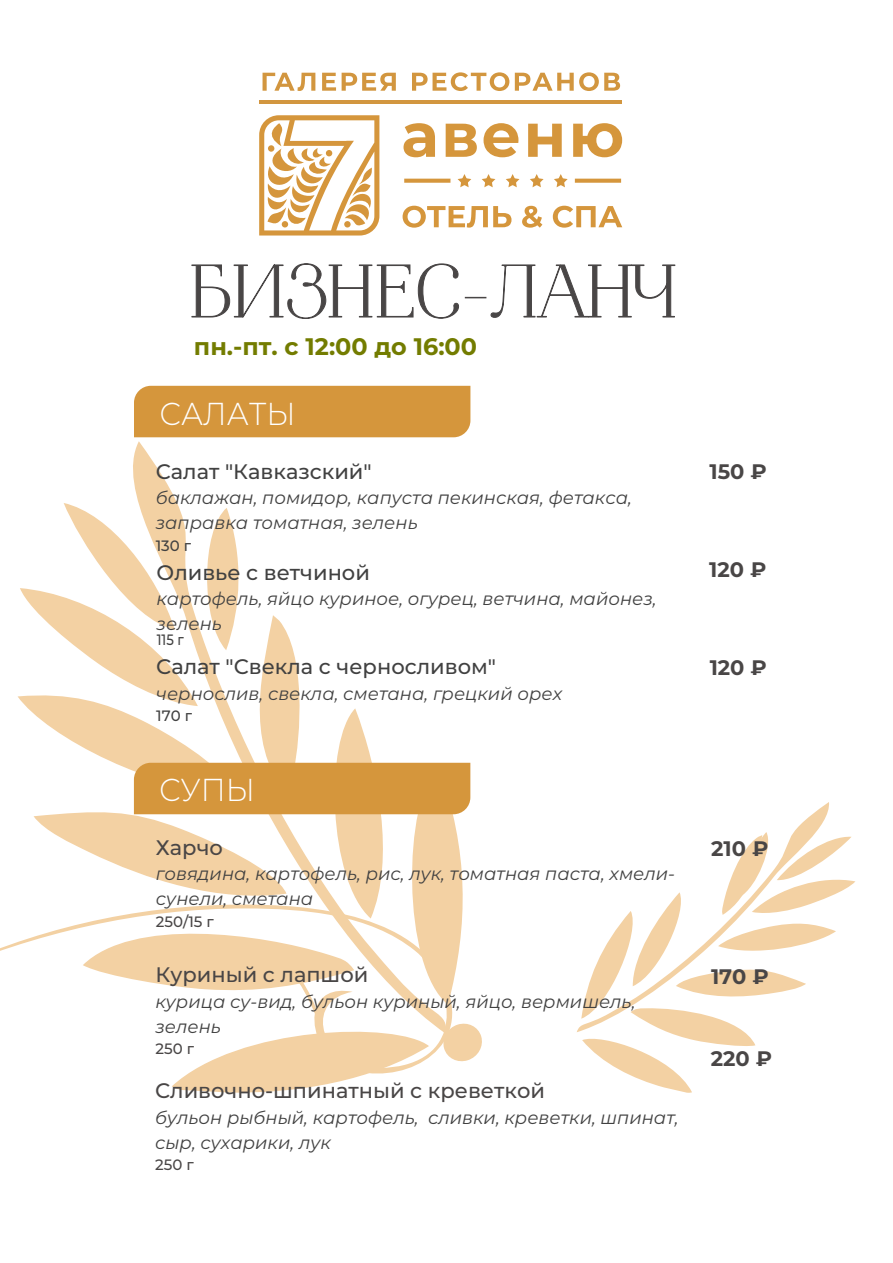
<style>
.page{position:relative;width:893px;height:1263px;background:#fff}
.page>*{position:absolute;margin:0;border:0;box-sizing:border-box;transform-origin:0 0}
.t1{font:300 31.65px "Montserrat";color:#fff;scale:.95 1}
.t2{font:700 23.85px "Montserrat";color:#737c00}
.t3{font:500 21px "Montserrat";color:#414141}
.t4{font:500 21px "Montserrat";color:#494646}
.t5{font:700 21px "Montserrat";color:#494646}
.t6{font:italic 18px/24.8px "Montserrat";color:#414141}
.t7{font:500 15px "Montserrat";color:#494646}
.t8{font:500 15px "Montserrat";color:#414141}
.t9{font:500 15px "Montserrat";color:#414141;scale:.87 1}
</style>
<div class="page">
<svg style="left:173px;top:1087px;width:137px;height:6px"></svg>
<svg style="left:133px;top:441px;width:44px;height:62px;fill:#f3d1a3"></svg>
<svg style="left:577px;top:802px;width:252px;height:230px"></svg>
<svg style="left:0;top:942px;width:453px;height:145px"></svg>
<svg style="left:441px;top:1021px;width:41px;height:42px"></svg>
<svg style="left:18px;top:503px;width:452px;height:502px"></svg>
<div style="left:134px;top:386px;width:336px;height:51px;background:#d5963c"></div>
<svg style="left:192px;top:263px;width:483px;height:56px"></svg>
<svg style="left:403px;top:123px;width:219px;height:105px"></svg>
<svg style="left:259px;top:115px;width:120px;height:121px"></svg>
<hr style="left:259px;top:100px;width:363px;height:4px;background:#d2963f">
<svg style="left:263px;top:73px;width:52px;height:18px"></svg>
<svg style="left:322px;top:73px;width:14px;height:18px"></svg>
<svg style="left:342px;top:73px;width:54px;height:18px"></svg>
<svg style="left:412px;top:72px;width:97px;height:19px"></svg>
<svg style="left:515px;top:72px;width:105px;height:19px"></svg>
<svg style="left:581px;top:832px;width:274px;height:261px"></svg>
<h2 class="t2" style="left:194px;top:332px;width:285px">пн.-пт. с 12:00 до 16:00</h2>
<h1 class="t1" style="left:160px;top:394px;width:145px">САЛАТЫ</h1>
<p class="t3" style="left:156px;top:458px;width:217px">Салат "Кавказский"</p>
<p class="t6" style="left:156px;top:486px;width:478px">баклажан, помидор, капуста пекинская, фетакса, заправка томатная, зелень</p>
<p class="t8" style="left:156px;top:536px;width:37px">130 г</p>
<p class="t3" style="left:157px;top:559px;width:215px">Оливье с ветчиной</p>
<p class="t6" style="left:157px;top:587px;width:502px">картофель, яйцо куриное, огурец, ветчина, майонез, зелень</p>
<p class="t9" style="left:157px;top:631px;width:33px">115 г</p>
<p class="t3" style="left:156px;top:654px;width:341px">Салат "Свекла с черносливом"</p>
<p class="t6" style="left:156px;top:681px;width:407px">чернослив, свекла, сметана, грецкий орех</p>
<p class="t8" style="left:156px;top:707px;width:37px">170 г</p>
<h1 class="t1" style="left:159px;top:770px;width:103px">СУПЫ</h1>
<p class="t4" style="left:156px;top:834px;width:69px">Харчо</p>
<p class="t6" style="left:156px;top:861px;width:521px">говядина, картофель, рис, лук, томатная паста, хмели&shy;сунели, сметана</p>
<p class="t7" style="left:156px;top:912px;width:60px">250/15 г</p>
<p class="t4" style="left:155px;top:962px;width:214px">Куриный с лапшой</p>
<p class="t6" style="left:155px;top:989px;width:482px">курица су-вид, бульон куриный, яйцо, вермишель, зелень</p>
<p class="t7" style="left:155px;top:1039px;width:40px">250 г</p>
<p class="t4" style="left:155px;top:1078px;width:391px">Сливочно-шпинатный с креветкой</p>
<p class="t6" style="left:155px;top:1105px;width:525px">бульон рыбный, картофель, сливки, креветки, шпинат, сыр, сухарики, лук</p>
<p class="t7" style="left:155px;top:1155px;width:40px">250 г</p>
<p class="t5" style="left:709px;top:459px;width:59px">150 ₽</p>
<p class="t5" style="left:709px;top:557px;width:59px">120 ₽</p>
<p class="t5" style="left:710px;top:655px;width:59px">120 ₽</p>
<p class="t5" style="left:711px;top:836px;width:59px">210 ₽</p>
<p class="t5" style="left:711px;top:963px;width:59px">170 ₽</p>
<p class="t5" style="left:711px;top:1045px;width:63px">220 ₽</p>
</div>
